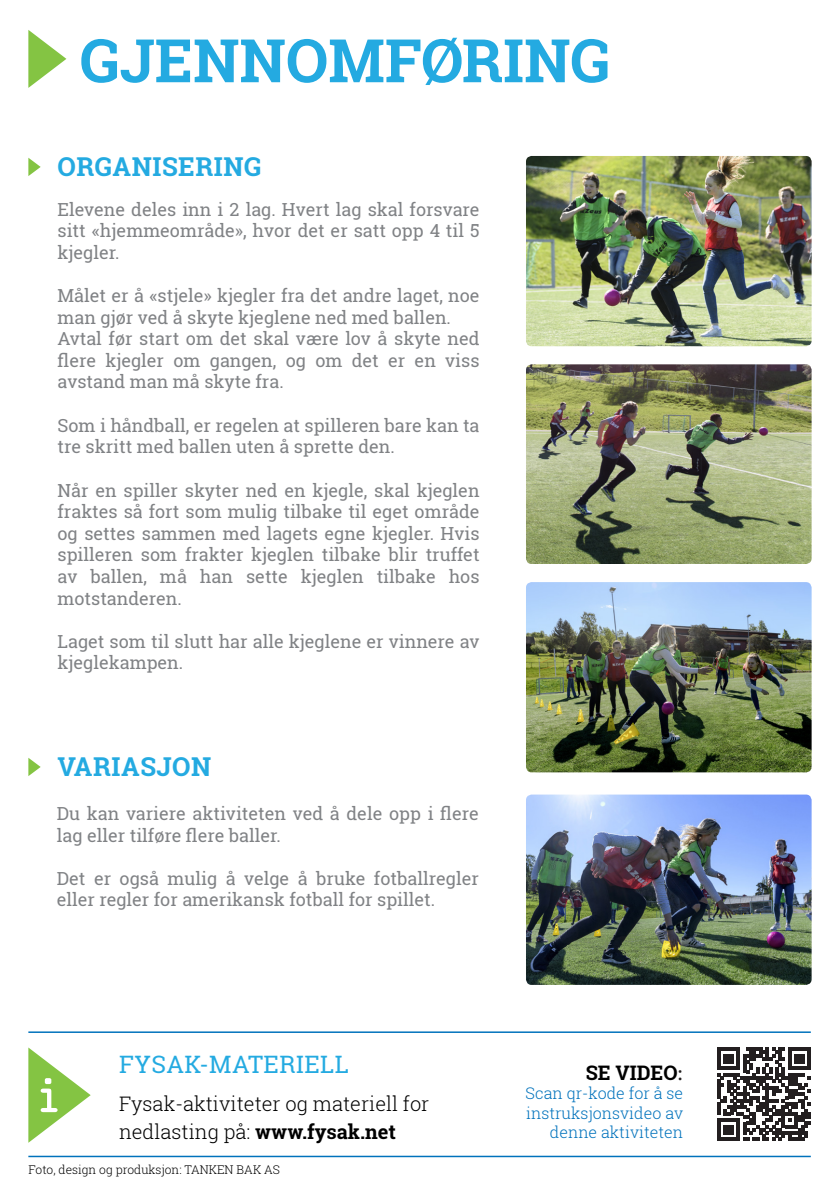
<style>
.page{position:relative;width:840px;height:1191px;background:#fff}
.page>*{position:absolute;margin:0;border:0;box-sizing:border-box;transform-origin:0 0}
.Tittel_pos{font:700 60px "Roboto Slab";color:#24aae1}
.Tittel2{font:700 26px "Roboto Slab";letter-spacing:.02em;color:#24aae1}
.Henvisningstittel{font:24px "Roboto Slab";letter-spacing:.02em;color:#24aae1}
.Henvisning{font:300 20px/28px "Roboto Slab";color:#000}
.t1{font:700 20px "Roboto Slab";color:#000}
.Tekst{font:18px/21.6px "Roboto Slab";color:#808285}
.Bildetekst_videoteks{font:300 16px/19.2px "Roboto Slab";color:#0072bc;text-align:right}
.t2{font:300 12px "Roboto Slab";color:#000}
.s1{font-weight:700}
.s2{font-family:"Minion Pro";font-weight:400;font-size:24px;color:#231f20}
</style>
<div class="page">
<svg style="left:28px;top:158px;width:13px;height:18px"></svg>
<svg style="left:28px;top:1047px;width:63px;height:95px"></svg>
<hr style="left:28px;top:1031px;width:782px;height:2px;background:#0072bc">
<hr style="left:28px;top:1155px;width:782px;height:2px;background:#0072bc">
<svg style="left:28px;top:30px;width:38px;height:58px"></svg>
<img style="left:526px;top:582px;width:285px;height:190px">
<img style="left:526px;top:364px;width:285px;height:200px">
<img style="left:526px;top:156px;width:285px;height:190px">
<svg style="left:28px;top:758px;width:13px;height:18px"></svg>
<svg style="left:717px;top:1047px;width:93px;height:94px"></svg>
<img style="left:526px;top:794px;width:285px;height:191px">
<p class="Tittel_pos" style="left:80px;top:19px;width:531px">GJENNOMFØRING</p>
<p class="Tittel2" style="left:57px;top:149px;width:205px">ORGANISERING</p>
<p class="Tekst" style="left:57px;top:198px;width:423px;text-align:justify">Elevene deles inn i 2 lag. Hvert lag skal forsvare sitt «hjemmeområde», hvor det er satt opp 4 til 5 kjegler.</p>
<p class="Tekst" style="left:57px;top:284px;width:423px">Målet er å «stjele» kjegler fra det andre laget, noe man gjør ved å skyte kjeglene ned med ballen.</p>
<p class="Tekst" style="left:57px;top:328px;width:423px;text-align:justify">Avtal før start om det skal være lov å skyte ned flere kjegler om gangen, og om det er en viss avstand man må skyte fra.</p>
<p class="Tekst" style="left:57px;top:414px;width:423px">Som i håndball, er regelen at spilleren bare kan ta tre skritt med ballen uten å sprette den.</p>
<p class="Tekst" style="left:57px;top:479px;width:423px;text-align:justify">Når en spiller skyter ned en kjegle, skal kjeglen fraktes så fort som mulig tilbake til eget område og settes sammen med lagets egne kjegler. Hvis spilleren som frakter kjeglen tilbake blir truffet av ballen, må han sette kjeglen tilbake hos motstanderen.</p>
<p class="Tekst" style="left:57px;top:630px;width:423px">Laget som til slutt har alle kjeglene er vinnere av kjeglekampen.</p>
<p class="Tittel2" style="left:57px;top:749px;width:155px">VARIASJON</p>
<p class="Tekst" style="left:57px;top:802px;width:423px">Du kan variere aktiviteten ved å dele opp i flere lag eller tilføre flere baller.</p>
<p class="Tekst" style="left:57px;top:867px;width:423px">Det er også mulig å velge å bruke fotballregler eller regler for amerikansk fotball for spillet.</p>
<p class="Henvisningstittel" style="left:119px;top:1047px;width:231px">FYSAK-MATERIELL</p>
<p class="Henvisning" style="left:119px;top:1089px;width:311px">Fysak-aktiviteter og materiell for nedlasting på: <span class="s1">www.fysak.net</span></p>
<p class="t2" style="left:28px;top:1161px;width:253px">Foto, design og produksjon: TANKEN BAK AS</p>
<p class="t1" style="left:585px;top:1059px;width:99px">SE VIDEO<span class="s2">:</span></p>
<p class="Bildetekst_videoteks" style="left:525px;top:1083px;width:159px">Scan qr-kode for å se</p>
<p class="Bildetekst_videoteks" style="left:525px;top:1102px;width:158px">instruksjonsvideo av denne aktiviteten</p>
</div>
